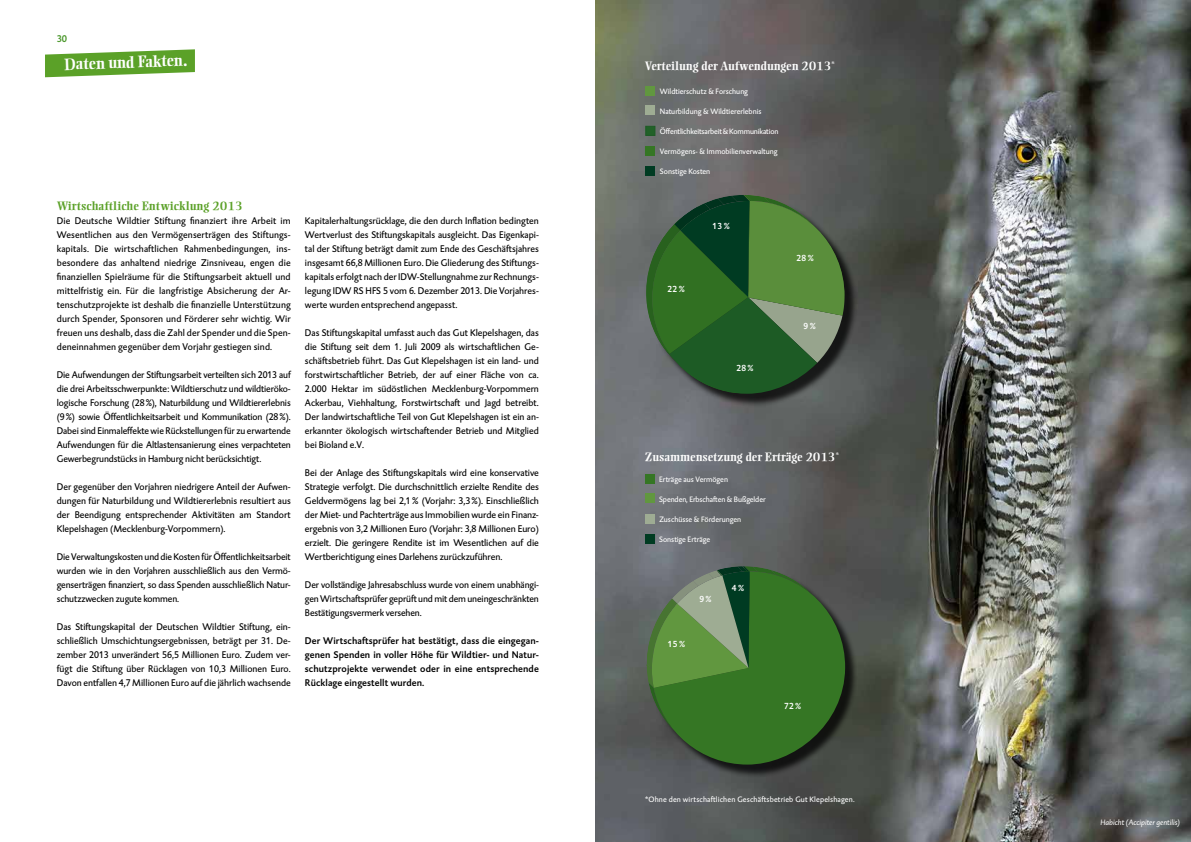
<style>
.page{position:relative;width:1191px;height:842px;background:#fff}
.page>*{position:absolute;margin:0;border:0;box-sizing:border-box;transform-origin:0 0}
.t1{font:700 16px "Ellington";color:#fff}
.t2{font:700 12px "Ellington";color:#fff}
.t3{font:700 12px "Ellington";letter-spacing:.01em;color:#5ba128}
.t4{font:500 10px "DTL Caspari TOT";color:#4a972b}
.t5{font:9.9px/14px "DTL Caspari TOT";color:#000;text-align:justify}
.t6{font:500 9.9px/14px "DTL Caspari TOT";letter-spacing:.01em;color:#000;text-align:justify}
.t7{font:500 9px "DTL Caspari TOT";letter-spacing:.02em;color:#fff}
.t8{font:8px "DTL Caspari TOT";color:#fff}
.t9{font:8px "DTL Caspari TOT";letter-spacing:.02em;color:#fff}
.t10{font:italic 8px "DTL Caspari TOT";color:#fff}
</style>
<div class="page">
<svg style="left:45px;top:49px;width:150px;height:28px"></svg>
<img style="left:595px;top:0;width:596px;height:842px">
<div style="left:649px;top:569px;width:209px;height:209px;background:#000;opacity:.75"></div>
<svg style="left:646px;top:566px;width:199px;height:198px;background:#447238"></svg>
<div style="left:645px;top:474px;width:9px;height:9px;background:#357624"></div>
<div style="left:645px;top:494px;width:9px;height:9px;background:#61973f"></div>
<div style="left:645px;top:514px;width:9px;height:10px;background:#9eac93"></div>
<div style="left:645px;top:535px;width:9px;height:9px;background:#003b22"></div>
<div style="left:646px;top:86px;width:9px;height:9px;background:#61973f"></div>
<div style="left:646px;top:105px;width:9px;height:10px;background:#9eac93"></div>
<div style="left:645px;top:126px;width:10px;height:10px;background:#216128;border:1px solid #1d5b25"></div>
<div style="left:646px;top:147px;width:9px;height:9px;background:#357624"></div>
<div style="left:646px;top:166px;width:9px;height:10px;background:#003b22"></div>
<div style="left:648px;top:197px;width:210px;height:210px;background:#000;opacity:.75"></div>
<svg style="left:646px;top:195px;width:198px;height:199px;background:#3f6a3c"></svg>
<p class="t4" style="left:57px;top:32px;width:12px">30</p>
<h1 class="t1" style="left:64px;top:55px;width:125px;rotate:-2deg">Daten und Fakten.</h1>
<p class="t3" style="left:57px;top:199px;width:187px">Wirtschaftliche Entwicklung 2013</p>
<p class="t5" style="left:57px;top:214px;width:235px">Die Deutsche Wildtier Stiftung finanziert ihre Arbeit im Wesentlichen aus den Vermögenserträgen des Stiftungs&shy;kapitals. Die wirtschaftlichen Rahmenbedingungen, ins&shy;besondere das anhaltend niedrige Zinsniveau, engen die finanziellen Spielräume für die Stiftungsarbeit aktuell und mittelfristig ein. Für die langfristige Absicherung der Ar&shy;tenschutzprojekte ist deshalb die finanzielle Unterstützung durch Spender, Sponsoren und Förderer sehr wichtig. Wir freuen uns deshalb, dass die Zahl der Spender und die Spen&shy;deneinnahmen gegenüber dem Vorjahr gestiegen sind.</p>
<p class="t5" style="left:57px;top:368px;width:235px">Die Aufwendungen der Stiftungsarbeit verteilten sich 2013 auf die drei Arbeitsschwerpunkte: Wildtierschutz und wildtieröko&shy;logische Forschung (28%), Naturbildung und Wildtiererlebnis (9%) sowie Öffentlichkeitsarbeit und Kommunikation (28%).<br>Dabei sind Einmaleffekte wie Rückstellungen für zu erwartende Aufwendungen für die Altlastensanierung eines verpachteten Gewerbegrundstücks in Hamburg nicht berücksichtigt.</p>
<p class="t5" style="left:57px;top:480px;width:235px">Der gegenüber den Vorjahren niedrigere Anteil der Aufwen&shy;dungen für Naturbildung und Wildtiererlebnis resultiert aus der Beendigung entsprechender Aktivitäten am Standort Klepelshagen (Mecklenburg-Vorpommern).</p>
<p class="t5" style="left:57px;top:550px;width:235px">Die Verwaltungskosten und die Kosten für Öffentlichkeitsarbeit wurden wie in den Vorjahren ausschließlich aus den Vermö&shy;genserträgen finanziert, so dass Spenden ausschließlich Natur&shy;schutzzwecken zugute kommen.</p>
<p class="t5" style="left:57px;top:620px;width:235px">Das Stiftungskapital der Deutschen Wildtier Stiftung, ein&shy;schließlich Umschichtungsergebnissen, beträgt per 31. De&shy;zember 2013 unverändert 56,5 Millionen Euro. Zudem ver&shy;fügt die Stiftung über Rücklagen von 10,3 Millionen Euro.<br>Davon entfallen 4,7 Millionen Euro auf die jährlich wachsende</p>
<p class="t5" style="left:305px;top:214px;width:235px">Kapitalerhaltungsrücklage, die den durch Inflation bedingten Wertverlust des Stiftungskapitals ausgleicht. Das Eigenkapi&shy;tal der Stiftung beträgt damit zum Ende des Geschäftsjahres insgesamt 66,8 Millionen Euro. Die Gliederung des Stiftungs&shy;kapitals erfolgt nach der IDW-Stellungnahme zur Rechnungs&shy;legung IDW RS HFS 5 vom 6. Dezember 2013. Die Vorjahres&shy;werte wurden entsprechend angepasst.</p>
<p class="t5" style="left:305px;top:326px;width:235px">Das Stiftungskapital umfasst auch das Gut Klepelshagen, das die Stiftung seit dem 1. Juli 2009 als wirtschaftlichen Ge&shy;schäftsbetrieb führt. Das Gut Klepelshagen ist ein land- und forstwirtschaftlicher Betrieb, der auf einer Fläche von ca.<br>2.000 Hektar im südöstlichen Mecklenburg-Vorpommern Ackerbau, Viehhaltung, Forstwirtschaft und Jagd betreibt.<br>Der landwirtschaftliche Teil von Gut Klepelshagen ist ein an&shy;erkannter ökologisch wirtschaftender Betrieb und Mitglied bei Bioland e.V.</p>
<p class="t5" style="left:305px;top:466px;width:235px">Bei der Anlage des Stiftungskapitals wird eine konservative Strategie verfolgt. Die durchschnittlich erzielte Rendite des Geldvermögens lag bei 2,1% (Vorjahr: 3,3%). Einschließlich der Miet- und Pachterträge aus Immobilien wurde ein Finanz&shy;ergebnis von 3,2 Millionen Euro (Vorjahr: 3,8 Millionen Euro) erzielt. Die geringere Rendite ist im Wesentlichen auf die Wertberichtigung eines Darlehens zurückzuführen.</p>
<p class="t5" style="left:305px;top:578px;width:235px">Der vollständige Jahresabschluss wurde von einem unabhängi&shy;gen Wirtschaftsprüfer geprüft und mit dem uneingeschränkten Bestätigungsvermerk versehen.</p>
<p class="t6" style="left:305px;top:634px;width:235px">Der Wirtschaftsprüfer hat bestätigt, dass die eingegan&shy;genen Spenden in voller Höhe für Wildtier- und Natur&shy;schutzprojekte verwendet oder in eine entsprechende Rücklage eingestellt wurden.</p>
<p class="t2" style="left:645px;top:59px;width:191px">Verteilung der Aufwendungen 2013*</p>
<p class="t8" style="left:660px;top:86px;width:90px">Wildtierschutz &amp; Forschung</p>
<p class="t8" style="left:660px;top:106px;width:103px">Naturbildung &amp; Wildtiererlebnis</p>
<p class="t8" style="left:660px;top:126px;width:120px">Öffentlichkeitsarbeit&amp;Kommunikation</p>
<p class="t8" style="left:660px;top:146px;width:119px">Vermögens- &amp; Immobilienverwaltung</p>
<p class="t8" style="left:660px;top:166px;width:52px">Sonstige Kosten</p>
<p class="t7" style="left:667px;top:283px;width:19px">22%</p>
<p class="t7" style="left:712px;top:220px;width:19px">13%</p>
<p class="t7" style="left:736px;top:362px;width:19px">28%</p>
<p class="t7" style="left:796px;top:252px;width:19px">28%</p>
<p class="t7" style="left:803px;top:320px;width:14px">9%</p>
<p class="t2" style="left:645px;top:450px;width:196px">Zusammensetzung der Erträge 2013*</p>
<p class="t8" style="left:659px;top:474px;width:70px">Erträge aus Vermögen</p>
<p class="t8" style="left:659px;top:494px;width:108px">Spenden, Erbschaften &amp; Bußgelder</p>
<p class="t8" style="left:659px;top:514px;width:84px">Zuschüsse &amp; Förderungen</p>
<p class="t8" style="left:659px;top:534px;width:53px">Sonstige Erträge</p>
<p class="t7" style="left:699px;top:593px;width:14px">9%</p>
<p class="t7" style="left:668px;top:638px;width:19px">15%</p>
<p class="t7" style="left:732px;top:582px;width:14px">4%</p>
<p class="t7" style="left:784px;top:700px;width:19px">72%</p>
<p class="t9" style="left:645px;top:794px;width:211px">*Ohne den wirtschaftlichen Geschäftsbetrieb Gut Klepelshagen.</p>
<p class="t10" style="left:1100px;top:817px;width:81px">Habicht (Accipiter gentilis)</p>
</div>
